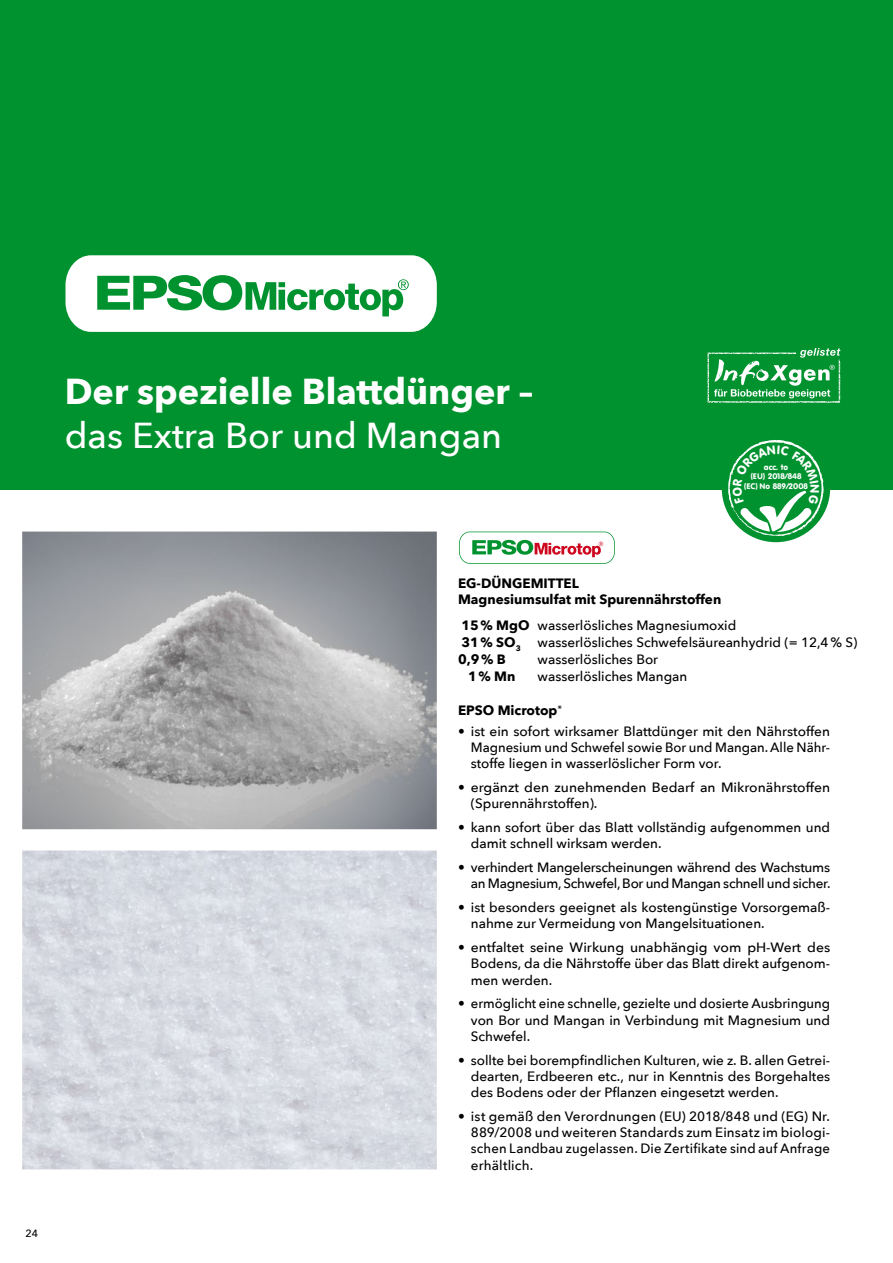
<style>
.page{position:relative;width:893px;height:1263px;background:#fff}
.page>*{position:absolute;margin:0;border:0;box-sizing:border-box;transform-origin:0 0}
.t1{font:700 36px "Avenir Next";color:#fff}
.t2{font:500 36px "Avenir Next";color:#fff}
.t3{font:500 13.5px/16.2px "Avenir Next";color:#000;text-align:justify}
.t4{font:500 13.5px/16.2px "Avenir Next";letter-spacing:-.02em;color:#000;text-align:right}
.t5{font:700 13.5px/16.2px "Avenir Next";color:#000}
.t6{font:500 10.5px "Avenir Next";color:#000}
.t7{font:7.95px/9.6px "VAG Rounded BT";color:#fff;text-align:center}
.s1{font-weight:700}
</style>
<div class="page">
<div style="left:0;top:0;width:893px;height:490px;background:#00922e"></div>
<svg style="left:66px;top:255px;width:371px;height:77px"></svg>
<img style="left:22px;top:850px;width:415px;height:319px">
<svg style="left:459px;top:531px;width:156px;height:33px"></svg>
<img style="left:22px;top:531px;width:415px;height:298px">
<div style="left:722px;top:434px;width:108px;height:108px;background:#00922e;border-radius:50%"></div>
<svg style="left:707px;top:348px;width:133px;height:55px"></svg>
<svg style="left:728px;top:440px;width:96px;height:97px"></svg>
<h1 class="t1" style="left:65px;top:361px;width:470px">Der spezielle Blattdünger –</h1>
<h1 class="t2" style="left:65px;top:404px;width:439px">das Extra Bor und Mangan</h1>
<p class="t7" style="left:744px;top:462px;width:65px">acc. to<br>(EU) 2018/848 (EC) No 889/2008</p>
<p class="t6" style="left:26px;top:1225px;width:14px">24</p>
<p class="t5" style="left:458px;top:574px;width:265px">EG-DÜNGEMITTEL<br>Magnesiumsulfat mit Spurennährstoffen</p>
<p class="t3" style="left:458px;top:616px;width:401px;line-height:17.2px;text-align:left"><span class="s1">15% MgO</span> wasserlösliches Magnesiumoxid<br><span class="s1">31% SO</span><sub>3</sub> wasserlösliches Schwefelsäureanhydrid (= 12,4% S)<br><span class="s1">0,9% B</span></p>
<p class="t3" style="left:538px;top:651px;width:122px">wasserlösliches Bor</p>
<p class="t5" style="left:468px;top:668px;width:49px">1% Mn</p>
<p class="t3" style="left:538px;top:668px;width:151px">wasserlösliches Mangan</p>
<p class="t5" style="left:458px;top:702px;width:106px">EPSO Microtop<sup>®</sup></p>
<p class="t3" style="left:471px;top:722px;width:361px;text-indent:-13px">• ist ein sofort wirksamer Blattdünger mit den Nährstoffen Magnesium und Schwefel sowie Bor und Mangan. Alle Nähr&shy;stoffe liegen in wasserlöslicher Form vor.</p>
<p class="t3" style="left:471px;top:779px;width:361px;text-indent:-13px">• ergänzt den zunehmenden Bedarf an Mikronährstoffen (Spurennährstoffen).</p>
<p class="t3" style="left:471px;top:819px;width:361px;text-indent:-13px">• kann sofort über das Blatt vollständig aufgenommen und damit schnell wirksam werden.</p>
<p class="t4" style="left:458px;top:859px;width:374px">• verhindert Mangelerscheinungen während des Wachstums an Magnesium, Schwefel, Bor und Mangan schnell und sicher.</p>
<p class="t3" style="left:471px;top:899px;width:361px;text-indent:-13px">• ist besonders geeignet als kostengünstige Vorsorgemaß&shy;nahme zur Vermeidung von Mangelsituationen.</p>
<p class="t3" style="left:471px;top:939px;width:361px;text-indent:-13px">• entfaltet seine Wirkung unabhängig vom pH-Wert des Bodens, da die Nährstoffe über das Blatt direkt aufgenom&shy;men werden.</p>
<p class="t3" style="left:471px;top:995px;width:361px;text-indent:-13px">• ermöglicht eine schnelle, gezielte und dosierte Ausbringung von Bor und Mangan in Verbindung mit Magnesium und Schwefel.</p>
<p class="t3" style="left:471px;top:1051px;width:361px;text-indent:-13px">• sollte bei borempfindlichen Kulturen, wie z. B. allen Getrei&shy;dearten, Erdbeeren etc., nur in Kenntnis des Borgehaltes des Bodens oder der Pflanzen eingesetzt werden.</p>
<p class="t3" style="left:471px;top:1108px;width:361px;text-indent:-13px">• ist gemäß den Verordnungen (EU) 2018/848 und (EG) Nr.<br>889/2008 und weiteren Standards zum Einsatz im biologi&shy;schen Landbau zugelassen. Die Zertifikate sind auf Anfrage erhältlich.</p>
</div>
